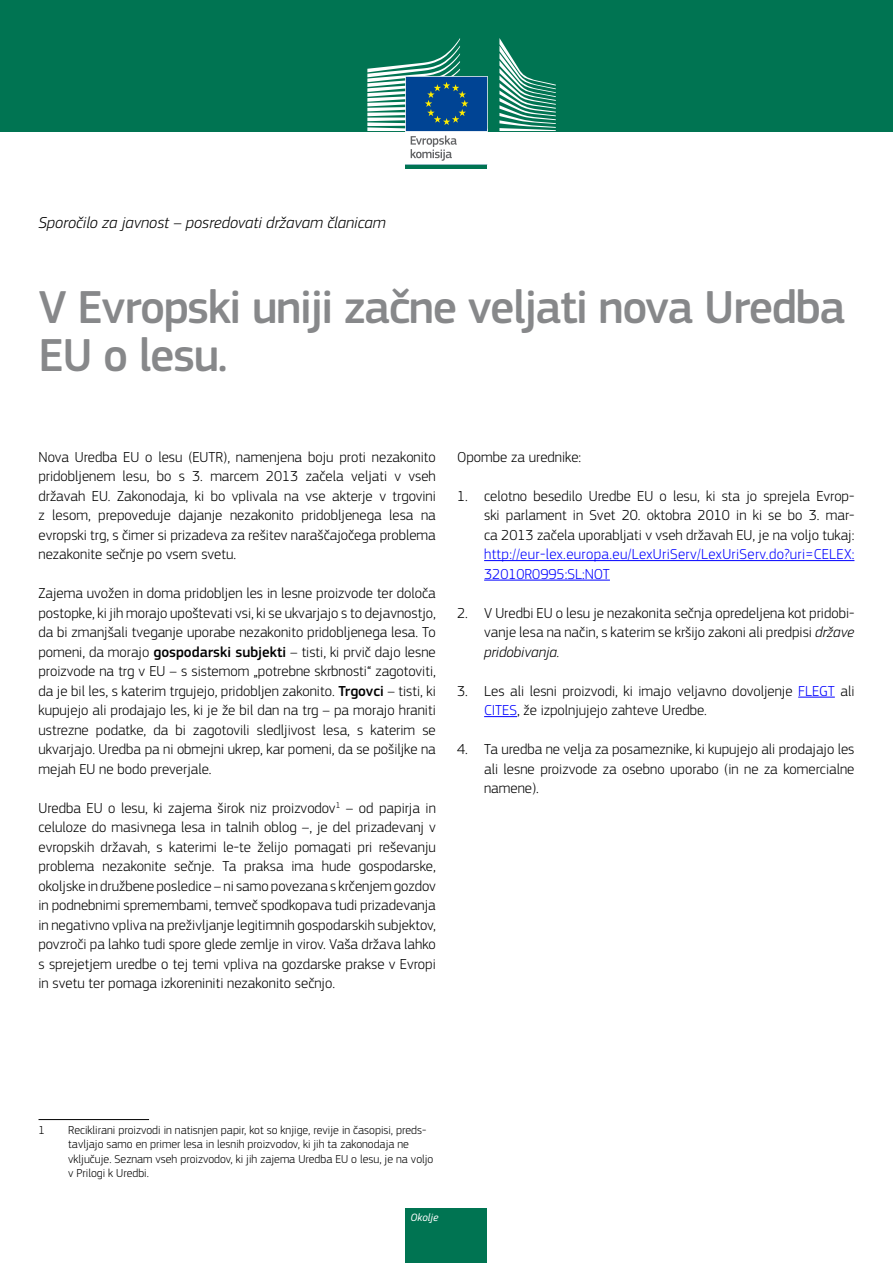
<style>
.page{position:relative;width:893px;height:1263px;background:#fff}
.page>*{position:absolute;margin:0;border:0;box-sizing:border-box;transform-origin:0 0}
.t1{font:500 48px/48px "PF Square Sans Pro";letter-spacing:-.03em;color:#87888a}
.t2{font:italic 300 16.5px "PF Square Sans Pro";color:#000}
.t3{font:300 15px/19.5px "PF Square Sans Pro";color:#000;text-align:justify}
.t4{font:300 15px/19.5px "PF Square Sans Pro";letter-spacing:.02em;color:#00f}
.t5{font:300 12px/14.4px "PF Square Sans Pro";color:#000}
.t6{font:italic 11.1px "PF Square Sans Pro";color:#fff}
.s1{font-weight:500}
.s2{font-style:italic}
.s3{color:#00f}
</style>
<div class="page">
<div style="left:0;top:0;width:893px;height:131px;background:#007452"></div>
<div style="left:406px;top:1209px;width:81px;height:54px;background:#007452"></div>
<div style="left:406px;top:164px;width:81px;height:5px;background:#007452"></div>
<svg style="left:499px;top:38px;width:57px;height:93px"></svg>
<svg style="left:367px;top:38px;width:121px;height:127px"></svg>
<hr style="left:39px;top:1119px;width:110px;height:1px;background:#000">
<hr style="left:484px;top:560px;width:370px;height:1px;background:#00f">
<hr style="left:484px;top:580px;width:126px;height:1px;background:#00f">
<hr style="left:798px;top:697px;width:37px;height:1px;background:#00f">
<hr style="left:484px;top:716px;width:33px;height:1px;background:#00f">
<p class="t2" style="left:39px;top:212px;width:349px">Sporočilo za javnost – posredovati državam članicam</p>
<h1 class="t1" style="left:39px;top:285px;width:808px">V Evropski uniji začne veljati nova Uredba<br>EU o lesu.</h1>
<p class="t3" style="left:38px;top:447px;width:399px">Nova Uredba EU o lesu (EUTR), namenjena boju proti nezakonito pridobljenem lesu, bo s 3. marcem 2013 začela veljati v vseh državah EU. Zakonodaja, ki bo vplivala na vse akterje v trgovini z lesom, prepoveduje dajanje nezakonito pridobljenega lesa na evropski trg, s čimer si prizadeva za rešitev naraščajočega problema nezakonite sečnje po vsem svetu.</p>
<p class="t3" style="left:38px;top:583px;width:399px">Zajema uvožen in doma pridobljen les in lesne proizvode ter določa postopke, ki jih morajo upoštevati vsi, ki se ukvarjajo s to dejavnostjo, da bi zmanjšali tveganje uporabe nezakonito pridobljenega lesa. To pomeni, da morajo <span class="s1">gospodarski subjekti</span> – tisti, ki prvič dajo lesne proizvode na trg v EU – s sistemom „potrebne skrbnosti“ zagotoviti, da je bil les, s katerim trgujejo, pridobljen zakonito. <span class="s1">Trgovci</span> – tisti, ki kupujejo ali prodajajo les, ki je že bil dan na trg – pa morajo hraniti ustrezne podatke, da bi zagotovili sledljivost lesa, s katerim se ukvarjajo. Uredba pa ni obmejni ukrep, kar pomeni, da se pošiljke na mejah EU ne bodo preverjale.</p>
<p class="t3" style="left:38px;top:798px;width:399px">Uredba EU o lesu, ki zajema širok niz proizvodov<sup>1</sup> – od papirja in celuloze do masivnega lesa in talnih oblog –, je del prizadevanj v evropskih državah, s katerimi le-te želijo pomagati pri reševanju problema nezakonite sečnje. Ta praksa ima hude gospodarske, okoljske in družbene posledice – ni samo povezana s krčenjem gozdov in podnebnimi spremembami, temveč spodkopava tudi prizadevanja in negativno vpliva na preživljanje legitimnih gospodarskih subjektov, povzroči pa lahko tudi spore glede zemlje in virov. Vaša država lahko s sprejetjem uredbe o tej temi vpliva na gozdarske prakse v Evropi in svetu ter pomaga izkoreniniti nezakonito sečnjo.</p>
<p class="t3" style="left:457px;top:447px;width:126px">Opombe za urednike:</p>
<p class="t3" style="left:484px;top:486px;width:372px;text-indent:-27px">1. celotno besedilo Uredbe EU o lesu, ki sta jo sprejela Evrop&shy;ski parlament in Svet 20. oktobra 2010 in ki se bo 3. mar&shy;ca 2013 začela uporabljati v vseh državah EU, je na voljo tukaj:</p>
<p class="t4" style="left:484px;top:544px;width:372px">http://eur-lex.europa.eu/LexUriServ/LexUriServ.do?uri=CELEX:<br>32010R0995:SL:NOT</p>
<p class="t3" style="left:484px;top:603px;width:372px;text-indent:-27px">2. V Uredbi EU o lesu je nezakonita sečnja opredeljena kot pridobi&shy;vanje lesa na način, s katerim se kršijo zakoni ali predpisi <span class="s2">države pridobivanja.</span></p>
<p class="t3" style="left:484px;top:681px;width:372px;text-indent:-27px">3. Les ali lesni proizvodi, ki imajo veljavno dovoljenje <span class="s3">FLEGT</span> ali<br><span class="s3">CITES</span>, že izpolnjujejo zahteve Uredbe.</p>
<p class="t3" style="left:484px;top:739px;width:372px;text-indent:-27px">4. Ta uredba ne velja za posameznike, ki kupujejo ali prodajajo les ali lesne proizvode za osebno uporabo (in ne za komercialne namene).</p>
<p class="t5" style="left:39px;top:1123px;width:8px">1</p>
<p class="t5" style="left:68px;top:1123px;width:367px">Reciklirani proizvodi in natisnjen papir, kot so knjige, revije in časopisi, preds&shy;tavljajo samo en primer lesa in lesnih proizvodov, ki jih ta zakonodaja ne vključuje. Seznam vseh proizvodov, ki jih zajema Uredba EU o lesu, je na voljo v Prilogi k Uredbi.</p>
<p class="t6" style="left:410px;top:1211px;width:30px">Okolje</p>
</div>
